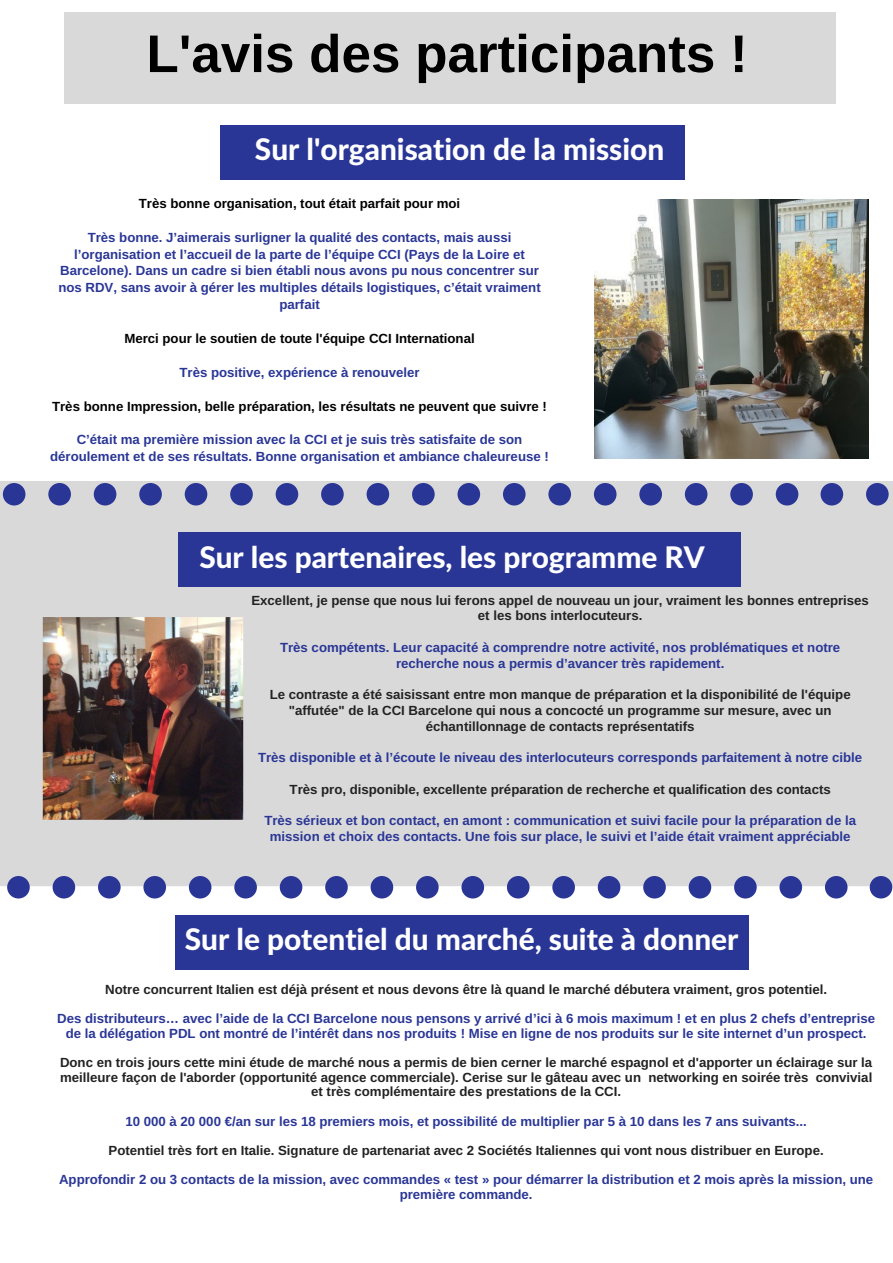
<style>
.page{position:relative;width:893px;height:1263px;background:#fff}
.page>*{position:absolute;margin:0;border:0;box-sizing:border-box;transform-origin:0 0}
.t1{font:700 52.95px "Arimo";color:#000}
.t2{font:800 29.85px "Lato";color:#fff}
.t3{font:700 13.2px/17px "Arimo";color:#2a3696;text-align:center}
.t4{font:700 13.2px/15.8px "Arimo";color:#222;text-align:center}
.t5{font:700 13.2px "Arimo";color:#000}
.s1{font-family:"Liberation Sans"}
</style>
<div class="page">
<div style="left:0;top:481px;width:893px;height:405px;background:#d9d9d9"></div>
<div style="left:178px;top:533px;width:563px;height:54px;background:#2a3696"></div>
<div style="left:185px;top:483px;width:22px;height:22px;background:#2a3696;border-radius:50%"></div>
<div style="left:230px;top:483px;width:23px;height:22px;background:#2a3696;border-radius:50%"></div>
<div style="left:139px;top:483px;width:23px;height:22px;background:#2a3696;border-radius:50%"></div>
<div style="left:321px;top:483px;width:23px;height:22px;background:#2a3696;border-radius:50%"></div>
<div style="left:367px;top:483px;width:22px;height:22px;background:#2a3696;border-radius:50%"></div>
<div style="left:3px;top:483px;width:22px;height:22px;background:#2a3696;border-radius:50%"></div>
<div style="left:48px;top:483px;width:23px;height:22px;background:#2a3696;border-radius:50%"></div>
<div style="left:94px;top:483px;width:22px;height:22px;background:#2a3696;border-radius:50%"></div>
<div style="left:276px;top:483px;width:22px;height:22px;background:#2a3696;border-radius:50%"></div>
<div style="left:639px;top:483px;width:23px;height:22px;background:#2a3696;border-radius:50%"></div>
<div style="left:685px;top:483px;width:22px;height:22px;background:#2a3696;border-radius:50%"></div>
<div style="left:730px;top:483px;width:23px;height:22px;background:#2a3696;border-radius:50%"></div>
<div style="left:776px;top:483px;width:22px;height:22px;background:#2a3696;border-radius:50%"></div>
<div style="left:594px;top:483px;width:22px;height:22px;background:#2a3696;border-radius:50%"></div>
<div style="left:457px;top:483px;width:23px;height:22px;background:#2a3696;border-radius:50%"></div>
<div style="left:503px;top:483px;width:23px;height:22px;background:#2a3696;border-radius:50%"></div>
<div style="left:412px;top:483px;width:23px;height:22px;background:#2a3696;border-radius:50%"></div>
<div style="left:548px;top:483px;width:23px;height:22px;background:#2a3696;border-radius:50%"></div>
<svg style="left:820px;top:483px;width:23px;height:22px"></svg>
<div style="left:866px;top:483px;width:23px;height:22px;background:#2a3696;border-radius:50%"></div>
<div style="left:176px;top:915px;width:573px;height:54px;background:#2a3696"></div>
<div style="left:220px;top:125px;width:465px;height:54px;background:#2a3696"></div>
<div style="left:64px;top:12px;width:771px;height:92px;background:#d9d9d9"></div>
<div style="left:234px;top:876px;width:23px;height:22px;background:#2a3696;border-radius:50%"></div>
<div style="left:280px;top:876px;width:22px;height:22px;background:#2a3696;border-radius:50%"></div>
<div style="left:189px;top:876px;width:22px;height:22px;background:#2a3696;border-radius:50%"></div>
<div style="left:371px;top:876px;width:22px;height:22px;background:#2a3696;border-radius:50%"></div>
<svg style="left:7px;top:876px;width:23px;height:22px"></svg>
<div style="left:416px;top:876px;width:23px;height:22px;background:#2a3696;border-radius:50%"></div>
<div style="left:53px;top:876px;width:22px;height:22px;background:#2a3696;border-radius:50%"></div>
<div style="left:98px;top:876px;width:23px;height:22px;background:#2a3696;border-radius:50%"></div>
<div style="left:143px;top:876px;width:23px;height:22px;background:#2a3696;border-radius:50%"></div>
<div style="left:325px;top:876px;width:23px;height:22px;background:#2a3696;border-radius:50%"></div>
<div style="left:689px;top:876px;width:22px;height:22px;background:#2a3696;border-radius:50%"></div>
<div style="left:734px;top:876px;width:23px;height:22px;background:#2a3696;border-radius:50%"></div>
<div style="left:779px;top:876px;width:23px;height:22px;background:#2a3696;border-radius:50%"></div>
<div style="left:825px;top:876px;width:22px;height:22px;background:#2a3696;border-radius:50%"></div>
<div style="left:643px;top:876px;width:23px;height:22px;background:#2a3696;border-radius:50%"></div>
<div style="left:507px;top:876px;width:22px;height:22px;background:#2a3696;border-radius:50%"></div>
<div style="left:552px;top:876px;width:23px;height:22px;background:#2a3696;border-radius:50%"></div>
<div style="left:461px;top:876px;width:23px;height:22px;background:#2a3696;border-radius:50%"></div>
<div style="left:598px;top:876px;width:22px;height:22px;background:#2a3696;border-radius:50%"></div>
<svg style="left:870px;top:876px;width:22px;height:22px"></svg>
<img style="left:594px;top:199px;width:274px;height:259px">
<img style="left:43px;top:617px;width:200px;height:203px">
<h1 class="t1" style="left:146px;top:24px;width:603px">L'avis des participants !</h1>
<h2 class="t2" style="left:255px;top:130px;width:411px">Sur l'organisation de la mission</h2>
<p class="t5" style="left:139px;top:196px;width:323px">Très bonne organisation, tout était parfait pour moi</p>
<p class="t3" style="left:58px;top:229px;width:484px">Très bonne. J’aimerais surligner la qualité des contacts, mais aussi l’organisation et l’accueil de la parte de l’équipe CCI (Pays de la Loire et Barcelone). Dans un cadre si bien établi nous avons pu nous concentrer sur nos RDV, sans avoir à gérer les multiples détails logistiques, c’était vraiment parfait</p>
<p class="t5" style="left:124px;top:331px;width:352px">Merci pour le soutien de toute l'équipe CCI International</p>
<p class="t3" style="left:179px;top:364px;width:242px">Très positive, expérience à renouveler</p>
<p class="t5" style="left:52px;top:399px;width:496px">Très bonne Impression, belle préparation, les résultats ne peuvent que suivre !</p>
<p class="t3" style="left:50px;top:431px;width:500px">C’était ma première mission avec la CCI et je suis très satisfaite de son déroulement et de ses résultats. Bonne organisation et ambiance chaleureuse !</p>
<h2 class="t2" style="left:199px;top:538px;width:507px">Sur les partenaires, les programme RV</h2>
<p class="t4" style="left:251px;top:592px;width:619px">Excellent, je pense que nous lui ferons appel de nouveau un jour, vraiment les bonnes entreprises et les bons interlocuteurs.</p>
<p class="t3" style="left:280px;top:639px;width:562px;line-height:15.8px">Très compétents. Leur capacité à comprendre notre activité, nos problématiques et notre recherche nous a permis d’avancer très rapidement.</p>
<p class="t4" style="left:270px;top:687px;width:582px">Le contraste a été saisissant entre mon manque de préparation et la disponibilité de l'équipe "affutée" de la CCI Barcelone qui nous a concocté un programme sur mesure, avec un échantillonnage de contacts représentatifs</p>
<p class="t3" style="left:258px;top:749px;width:606px">Très disponible et à l’écoute le niveau des interlocuteurs corresponds parfaitement à notre cible</p>
<p class="t4" style="left:290px;top:781px;width:543px">Très pro, disponible, excellente préparation de recherche et qualification des contacts</p>
<p class="t3" style="left:264px;top:813px;width:593px;line-height:15.8px">Très sérieux et bon contact, en amont : communication et suivi facile pour la préparation de la mission et choix des contacts. Une fois sur place, le suivi et l’aide était vraiment appréciable</p>
<h2 class="t2" style="left:185px;top:921px;width:555px">Sur le potentiel du marché, suite à donner</h2>
<p class="t4" style="left:105px;top:981px;width:723px">Notre concurrent Italien est déjà présent et nous devons être là quand le marché débutera vraiment, gros potentiel.</p>
<p class="t3" style="left:57px;top:1011px;width:819px;line-height:14.7px">Des distributeurs<span class="s1">…</span> avec l’aide de la CCI Barcelone nous pensons y arrivé d’ici à 6 mois maximum ! et en plus 2 chefs d’entreprise de la délégation PDL ont montré de l’intérêt dans nos produits ! Mise en ligne de nos produits sur le site internet d’un prospect.</p>
<p class="t4" style="left:60px;top:1055px;width:814px;line-height:14.7px">Donc en trois jours cette mini étude de marché nous a permis de bien cerner le marché espagnol et d'apporter un éclairage sur la meilleure façon de l'aborder (opportunité agence commerciale). Cerise sur le gâteau avec un networking en soirée très convivial et très complémentaire des prestations de la CCI.</p>
<p class="t3" style="left:125px;top:1112px;width:683px">10 000 à 20 000 €/an sur les 18 premiers mois, et possibilité de multiplier par 5 à 10 dans les 7 ans suivants...</p>
<p class="t4" style="left:109px;top:1142px;width:717px">Potentiel très fort en Italie. Signature de partenariat avec 2 Sociétés Italiennes qui vont nous distribuer en Europe.</p>
<p class="t3" style="left:59px;top:1172px;width:816px;line-height:14.7px">Approfondir 2 ou 3 contacts de la mission, avec commandes « test » pour démarrer la distribution et 2 mois après la mission, une première commande.</p>
</div>
